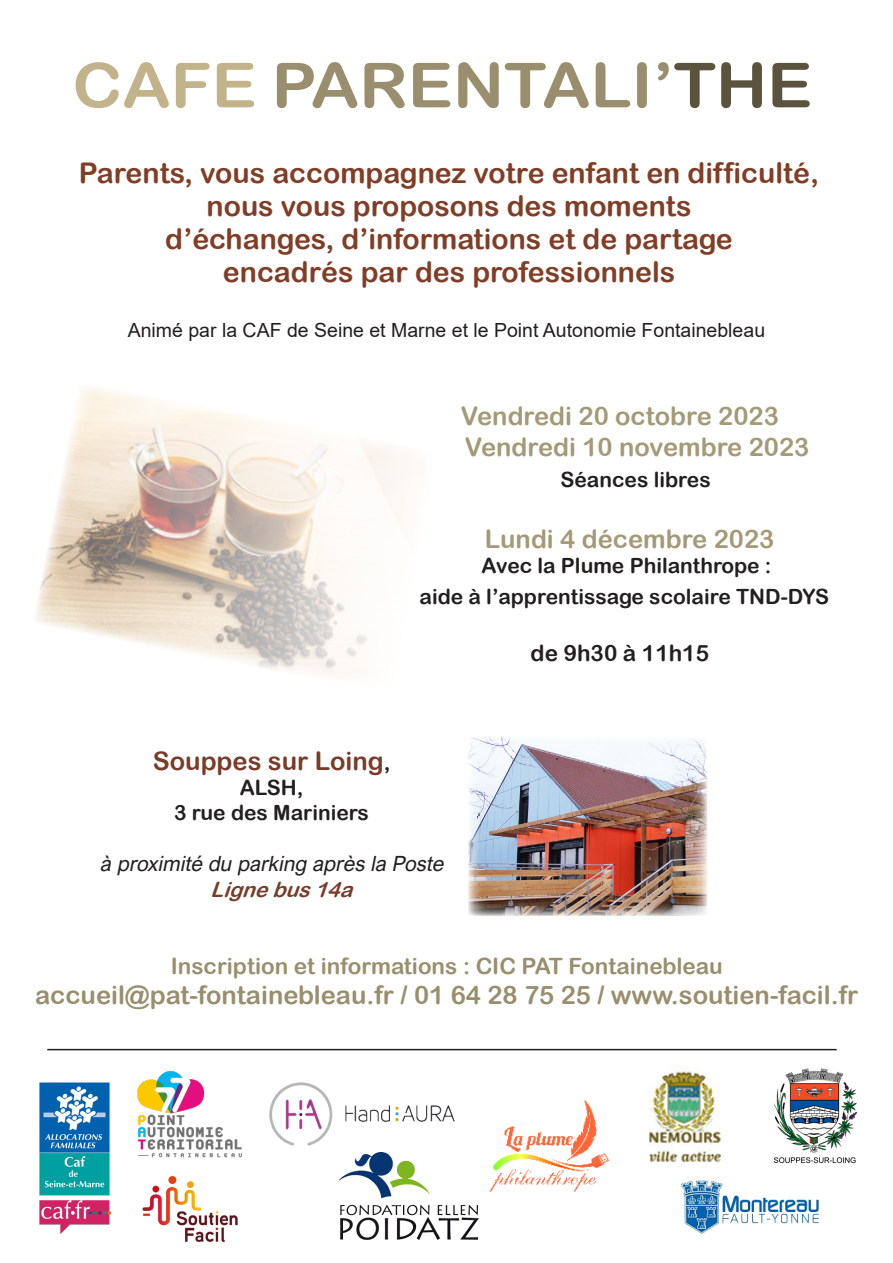
<style>
.page{position:relative;width:893px;height:1263px;background:#fff}
.page>*{position:absolute;margin:0;border:0;box-sizing:border-box;transform-origin:0 0}
.t1{font:62.1px "Arial Rounded MT Bold";color:#998f6e;scale:1.09 1}
.t2{font:28.5px "Arial Rounded MT Bold";color:#813e27}
.t3{font:25.5px "Arial Rounded MT Bold";color:#a49a78}
.t4{font:25.5px "Arial Rounded MT Bold";color:#998f6e}
.t5{font:25.5px "Arial Rounded MT Bold";color:#783c28}
.t6{font:22.5px "Arial Rounded MT Bold";color:#998f6e}
.t7{font:22.5px "Arial Rounded MT Bold";color:#231f20}
.t8{font:21px "Arial Rounded MT Bold";color:#231f20}
.t9{font:italic 21px "Arial Nova";color:#231f20}
.t10{font:italic 21px "Arial Rounded MT Bold";color:#783c28}
.t11{font:19.5px "Arial";color:#231f20}
.s1{color:#c2b38b}
.s2{color:#5a543f}
.s3{font-size:21px;color:#231f20}
</style>
<div class="page">
<img style="left:681px;top:1180px;width:138px;height:54px">
<img style="left:36px;top:387px;width:374px;height:287px">
<img style="left:40px;top:1083px;width:71px;height:151px">
<hr style="left:47px;top:1049px;width:790px;height:1px;background:#231f20">
<img style="left:489px;top:1100px;width:121px;height:92px">
<img style="left:773px;top:1068px;width:84px;height:96px">
<img style="left:648px;top:1071px;width:74px;height:92px">
<img style="left:468px;top:736px;width:239px;height:180px">
<img style="left:269px;top:1083px;width:185px;height:62px">
<img style="left:137px;top:1070px;width:105px;height:88px">
<img style="left:142px;top:1175px;width:96px;height:68px">
<img style="left:340px;top:1152px;width:138px;height:88px">
<p class="t1" style="left:72px;top:49px;width:680px"><span class="s1">CAFE</span> PARENTALI’<span class="s2">THE</span></p>
<p class="t2" style="left:79px;top:156px;width:742px">Parents, vous accompagnez votre enfant en difficulté,</p>
<p class="t2" style="left:207px;top:189px;width:486px">nous vous proposons des moments</p>
<p class="t2" style="left:165px;top:222px;width:569px">d’échanges, d’informations et de partage</p>
<p class="t2" style="left:223px;top:255px;width:454px">encadrés par des professionnels</p>
<p class="t11" style="left:128px;top:317px;width:639px">Animé par la CAF de Seine et Marne et le Point Autonomie Fontainebleau</p>
<p class="t3" style="left:461px;top:401px;width:319px">Vendredi 20 octobre 2023</p>
<p class="t3" style="left:465px;top:432px;width:346px">Vendredi 10 novembre 2023</p>
<p class="t8" style="left:560px;top:467px;width:152px">Séances libres</p>
<p class="t3" style="left:485px;top:524px;width:291px">Lundi 4 décembre 2023</p>
<p class="t8" style="left:482px;top:553px;width:291px">Avec la Plume Philanthrope :</p>
<p class="t8" style="left:420px;top:584px;width:411px">aide à l’apprentissage scolaire TND-DYS</p>
<p class="t7" style="left:531px;top:640px;width:180px">de 9h30 à 11h15</p>
<p class="t5" style="left:153px;top:746px;width:239px">Souppes sur Loing<span class="s3">,</span></p>
<p class="t8" style="left:240px;top:775px;width:65px">ALSH,</p>
<p class="t8" style="left:174px;top:800px;width:196px">3 rue des Mariniers</p>
<p class="t9" style="left:100px;top:851px;width:350px">à proximité du parking après la Poste</p>
<p class="t10" style="left:210px;top:877px;width:151px">Lignebus14a</p>
<p class="t6" style="left:171px;top:952px;width:553px">Inscription et informations : CIC PAT Fontainebleau</p>
<p class="t4" style="left:35px;top:980px;width:825px">accueil@pat-fontainebleau.fr / 01 64 28 75 25 / www.soutien-facil.fr</p>
</div>
